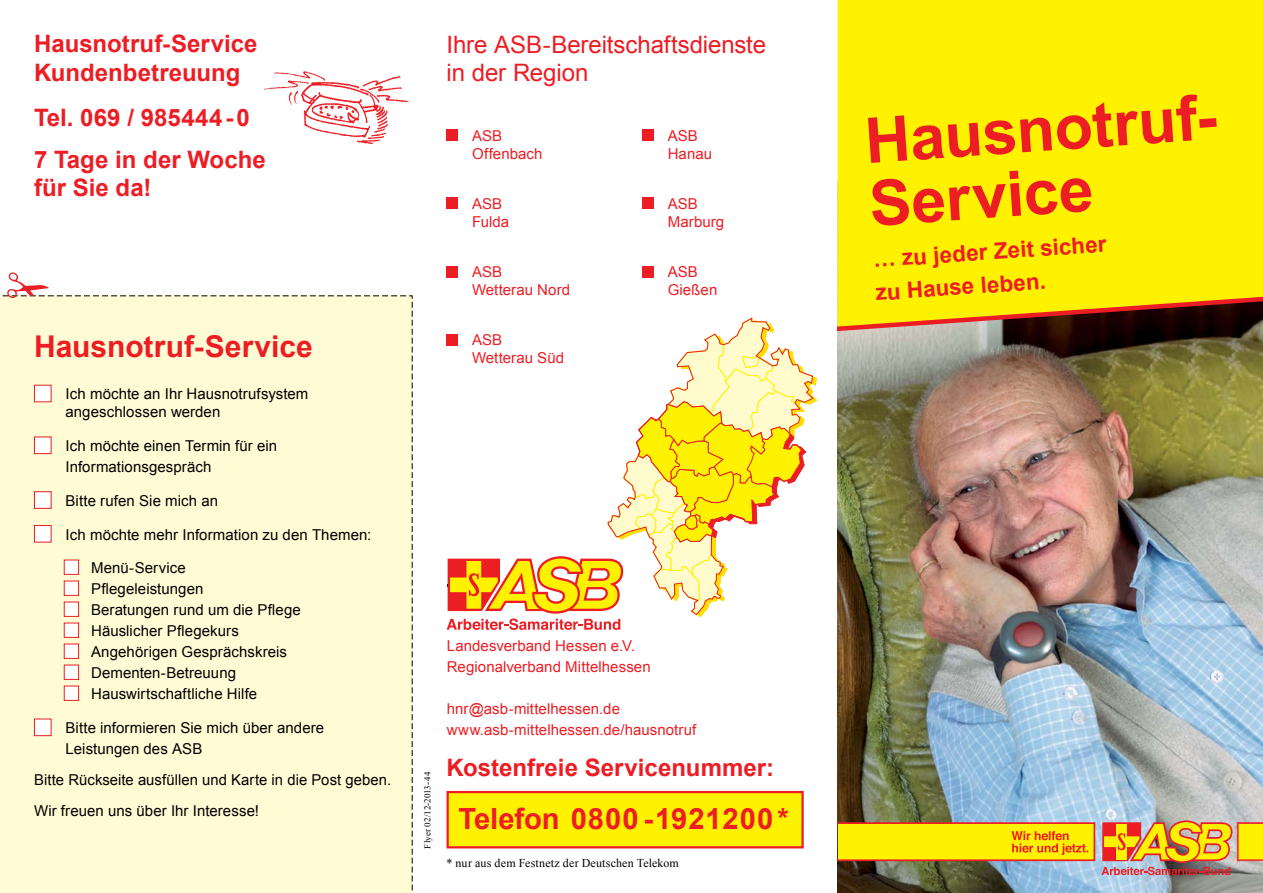
<style>
.page{position:relative;width:1263px;height:893px;background:#fff}
.page>*{position:absolute;margin:0;border:0;box-sizing:border-box;transform-origin:0 0}
.t1{font:700 63px/63px "Arial";color:#ed1d24}
.t2{font:700 30px "Arial";color:#ed1d24}
.t3{font:700 29.25px "Arial";letter-spacing:.03em;color:#ed1d24}
.t4{font:700 24px/28.5px "Arial";color:#ed1d24}
.t5{font:24px/28.5px "Arial";letter-spacing:-.005em;color:#ed1d24}
.t6{font:700 22.5px/33px "Arial";color:#ed1d24}
.t7{font:15px/21px "Arial";letter-spacing:.005em;color:#000}
.t8{font:15px/18px "Arial";letter-spacing:.005em;color:#ed1d24}
.t9{font:12px "Times New Roman";letter-spacing:.015em;color:#000}
.t10{font:9px "Times New Roman";letter-spacing:.015em;color:#000}
</style>
<div class="page">
<img style="left:838px;top:345px;width:425px;height:548px">
<svg style="left:838px;top:0;width:425px;height:345px;background:#efe004"></svg>
<img style="left:1101px;top:820px;width:162px;height:55px">
<svg style="left:838px;top:822px;width:257px;height:39px;background:#fbd306"></svg>
<div style="left:0;top:295px;width:413px;height:598px;background:#fffcd5"></div>
<svg style="left:0;top:272px;width:406px;height:26px"></svg>
<div style="left:446px;top:791px;width:358px;height:57px;background:#fff200;border:2px solid #ed1d24"></div>
<svg style="left:447px;top:317px;width:371px;height:313px"></svg>
<div style="left:34px;top:385px;width:18px;height:17px;background:#fff;border:1px solid #ed1d24"></div>
<div style="left:34px;top:436px;width:18px;height:18px;background:#fff;border:1px solid #ed1d24"></div>
<div style="left:34px;top:491px;width:18px;height:18px;background:#fff;border:1px solid #ed1d24"></div>
<div style="left:34px;top:525px;width:18px;height:18px;background:#fff;border:1px solid #ed1d24"></div>
<div style="left:64px;top:560px;width:15px;height:15px;background:#fff;border:1px solid #ed1d24"></div>
<div style="left:64px;top:581px;width:15px;height:15px;background:#fff;border:1px solid #ed1d24"></div>
<div style="left:64px;top:602px;width:15px;height:15px;background:#fff;border:1px solid #ed1d24"></div>
<div style="left:64px;top:623px;width:15px;height:15px;background:#fff;border:1px solid #ed1d24"></div>
<div style="left:64px;top:644px;width:15px;height:15px;background:#fff;border:1px solid #ed1d24"></div>
<div style="left:64px;top:665px;width:15px;height:15px;background:#fff;border:1px solid #ed1d24"></div>
<div style="left:64px;top:686px;width:15px;height:15px;background:#fff;border:1px solid #ed1d24"></div>
<div style="left:34px;top:718px;width:18px;height:18px;background:#fff;border:1px solid #ed1d24"></div>
<img style="left:265px;top:72px;width:144px;height:72px">
<div style="left:446px;top:129px;width:12px;height:12px;background:#ed1d24"></div>
<div style="left:642px;top:129px;width:12px;height:12px;background:#ed1d24"></div>
<div style="left:446px;top:197px;width:12px;height:12px;background:#ed1d24"></div>
<div style="left:642px;top:197px;width:12px;height:12px;background:#ed1d24"></div>
<div style="left:446px;top:266px;width:12px;height:11px;background:#ed1d24"></div>
<div style="left:642px;top:266px;width:12px;height:11px;background:#ed1d24"></div>
<div style="left:446px;top:334px;width:12px;height:11px;background:#ed1d24"></div>
<h3 class="t4" style="left:34px;top:31px;width:225px">Hausnotruf-Service<br>Kundenbetreuung</h3>
<h3 class="t4" style="left:34px;top:97px;width:233px;line-height:42px">Tel. 069 / 985444-0<br>7 Tage in der Woche</h3>
<h3 class="t4" style="left:34px;top:175px;width:119px">für Sie da!</h3>
<h2 class="t2" style="left:34px;top:326px;width:280px">Hausnotruf-Service</h2>
<p class="t7" style="left:66px;top:385px;width:244px;line-height:18px">Ich möchte an Ihr Hausnotrufsystem angeschlossen werden</p>
<p class="t7" style="left:66px;top:435px;width:213px">Ich möchte einen Termin für ein<br>Informationsgespräch</p>
<p class="t7" style="left:66px;top:490px;width:154px">Bitte rufen Sie mich an</p>
<p class="t7" style="left:66px;top:524px;width:307px">Ich möchte mehr Information zu den Themen:</p>
<p class="t7" style="left:91px;top:558px;width:211px">Menü-Service<br>Pflegeleistungen<br>Beratungen rund um die Pflege<br>Häuslicher Pflegekurs<br>Angehörigen Gesprächskreis<br>Dementen-Betreuung<br>Hauswirtschaftliche Hilfe</p>
<p class="t7" style="left:66px;top:717px;width:260px">Bitte informieren Sie mich über andere<br>Leistungen des ASB</p>
<p class="t7" style="left:34px;top:764px;width:359px;line-height:30.8px">Bitte Rückseite ausfüllen und Karte in die Post geben.<br>Wir freuen uns über Ihr Interesse!</p>
<h3 class="t5" style="left:446px;top:30px;width:321px">Ihre ASB-Bereitschaftsdienste in der Region</h3>
<p class="t8" style="left:472px;top:127px;width:72px">ASB<br>Offenbach</p>
<p class="t8" style="left:668px;top:127px;width:46px">ASB<br>Hanau</p>
<p class="t8" style="left:472px;top:195px;width:39px">ASB<br>Fulda</p>
<p class="t8" style="left:668px;top:195px;width:58px">ASB<br>Marburg</p>
<p class="t8" style="left:472px;top:263px;width:100px">ASB<br>Wetterau Nord</p>
<p class="t8" style="left:668px;top:263px;width:51px">ASB<br>Gießen</p>
<p class="t8" style="left:472px;top:331px;width:94px">ASB<br>Wetterau Süd</p>
<p class="t10" style="left:421px;top:849px;width:78px;rotate:-90deg">Flyer 02/12-2013-44</p>
<p class="t8" style="left:447px;top:635px;width:205px;line-height:21px">Landesverband Hessen e.V.<br>Regionalverband Mittelhessen</p>
<p class="t8" style="left:447px;top:698px;width:251px;line-height:21px">hnr@asb-mittelhessen.de www.asb-mittelhessen.de/hausnotruf</p>
<h3 class="t4" style="left:446px;top:754px;width:329px">Kostenfreie Servicenummer:</h3>
<h3 class="t3" style="left:459px;top:799px;width:332px">Telefon 0800 -1921200 *</h3>
<p class="t9" style="left:446px;top:855px;width:234px">* nur aus dem Festnetz der Deutschen Telekom</p>
<h1 class="t1" style="left:863px;top:112px;width:364px;rotate:-4deg">Hausnotruf-<br>Service</h1>
<h3 class="t6" style="left:872px;top:244px;width:235px;rotate:-4deg">… zu jeder Zeit sicher zu Hause leben.</h3>
</div>
